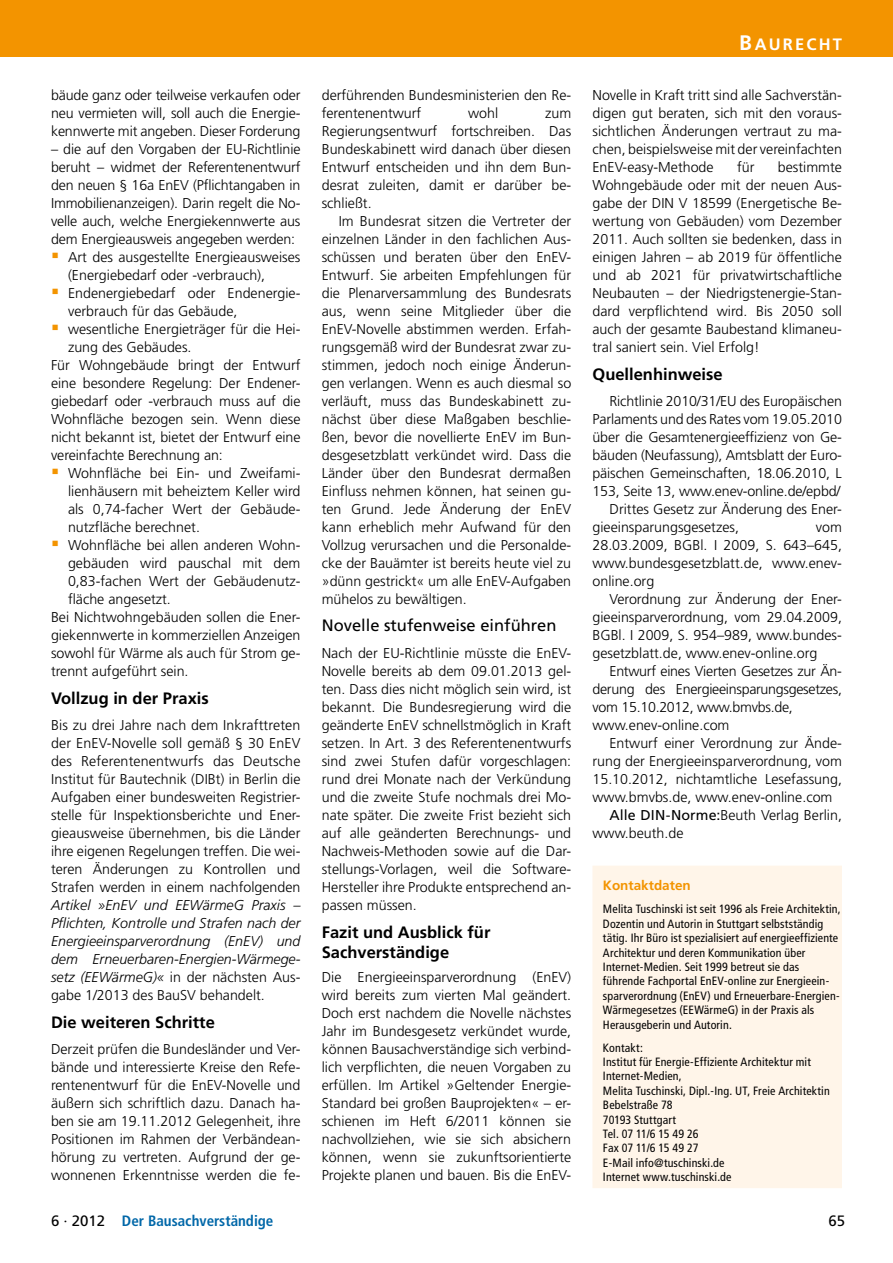
<style>
.page{position:relative;width:893px;height:1263px;background:#fff}
.page>*{position:absolute;margin:0;border:0;box-sizing:border-box;transform-origin:0 0}
.Überschrift_3_Spalte{font:700 16.5px/19.8px "Frutiger LT Std";color:#000}
.Überschrift_4_Spalte{font:16.5px "Frutiger LT Std";color:#000}
.t1{font:700 16.5px "Frutiger LT Std";letter-spacing:.13em;color:#fff}
.t2{font:700 condensed 15px "Frutiger LT Std";color:#0067a8}
.t3{font:15px "Frutiger LT Std";color:#000}
.Standard_Fließtext_O{font:300 14.25px/18px "Frutiger LT Std";color:#000;text-align:justify}
.Standard_Fließtext{font:300 14.25px/18px "Frutiger LT Std";color:#000;text-align:justify}
.Standard_Fließtext_A{font:300 14.25px/18px "Frutiger LT Std";color:#000}
.Kontaktdaten_Orange{font:700 13.5px "Frutiger LT Std";color:#f39400}
.Kontaktdaten_Text{font:condensed 12px/14.4px "Frutiger LT Std";letter-spacing:.01em;color:#000}
.s1{font-style:italic}
.s2{font-size:21px}
.s3{font-weight:400}
.s4{font-weight:400;font-stretch:normal;color:#000}
</style>
<div class="page">
<div style="left:0;top:0;width:893px;height:57px;background:#f39400"></div>
<div style="left:592px;top:865px;width:250px;height:323px;background:#fff5e9"></div>
<p class="Standard_Fließtext_O" style="left:51px;top:86px;width:251px">bäude ganz oder teilweise verkaufen oder neu vermieten will, soll auch die Energie&shy;kennwerte mit angeben. Dieser Forderung</p>
<p class="Standard_Fließtext_O" style="left:51px;top:140px;width:251px">– die auf den Vorgaben der EU-Richtlinie beruht – widmet der Referentenentwurf den neuen § 16a EnEV (Pflichtangaben in Immobilienanzeigen). Darin regelt die No&shy;velle auch, welche Energiekennwerte aus dem Energieausweis angegeben werden:</p>
<p class="Standard_Fließtext_A" style="left:68px;top:248px;width:234px">Art des ausgestellte Energieausweises (Energiebedarf oder -verbrauch),</p>
<p class="Standard_Fließtext_A" style="left:68px;top:284px;width:234px">Endenergiebedarf oder Endenergie&shy;verbrauch für das Gebäude,</p>
<p class="Standard_Fließtext_A" style="left:68px;top:320px;width:234px">wesentliche Energieträger für die Hei&shy;zung des Gebäudes.</p>
<p class="Standard_Fließtext_O" style="left:51px;top:356px;width:251px">Für Wohngebäude bringt der Entwurf eine besondere Regelung: Der Endener&shy;giebedarf oder -verbrauch muss auf die Wohnfläche bezogen sein. Wenn diese nicht bekannt ist, bietet der Entwurf eine vereinfachte Berechnung an:</p>
<p class="Standard_Fließtext_A" style="left:68px;top:464px;width:234px;text-align:justify">Wohnfläche bei Ein- und Zweifami&shy;lienhäusern mit beheiztem Keller wird als 0,74-facher Wert der Gebäude&shy;nutzfläche berechnet.</p>
<p class="Standard_Fließtext_A" style="left:68px;top:536px;width:234px;text-align:justify">Wohnfläche bei allen anderen Wohn&shy;gebäuden wird pauschal mit dem 0,83-fachen Wert der Gebäudenutz&shy;fläche angesetzt.</p>
<p class="Standard_Fließtext_O" style="left:51px;top:608px;width:251px">Bei Nichtwohngebäuden sollen die Ener&shy;giekennwerte in kommerziellen Anzeigen sowohl für Wärme als auch für Strom ge&shy;trennt aufgeführt sein.</p>
<p class="Überschrift_3_Spalte" style="left:51px;top:689px;width:159px">Vollzug in der Praxis</p>
<p class="Standard_Fließtext_O" style="left:51px;top:716px;width:251px">Bis zu drei Jahre nach dem Inkrafttreten der EnEV-Novelle soll gemäß § 30 EnEV des Referentenentwurfs das Deutsche Institut für Bautechnik (DIBt) in Berlin die Aufgaben einer bundesweiten Registrier&shy;stelle für Inspektionsberichte und Ener&shy;gieausweise übernehmen, bis die Länder ihre eigenen Regelungen treffen. Die wei&shy;teren Änderungen zu Kontrollen und Strafen werden in einem nachfolgenden <span class="s1">Artikel »EnEV und EEWärmeG Praxis – Pflichten, Kontrolle und Strafen nach der Energieeinsparverordnung (EnEV) und dem Erneuerbaren-Energien-Wärmege&shy;setz (EEWärmeG)«</span> in der nächsten Aus&shy;gabe 1/2013 des BauSV behandelt.</p>
<p class="Überschrift_3_Spalte" style="left:51px;top:1013px;width:165px">Die weiteren Schritte</p>
<p class="Standard_Fließtext_O" style="left:51px;top:1040px;width:251px">Derzeit prüfen die Bundesländer und Ver&shy;bände und interessierte Kreise den Refe&shy;rentenentwurf für die EnEV-Novelle und äußern sich schriftlich dazu. Danach ha&shy;ben sie am 19.11.2012 Gelegenheit, ihre Positionen im Rahmen der Verbändean&shy;hörung zu vertreten. Aufgrund der ge&shy;wonnenen Erkenntnisse werden die fe-</p>
<p class="Standard_Fließtext_O" style="left:322px;top:86px;width:251px">derführenden Bundesministerien den Re&shy;ferentenentwurf</p>
<p class="Standard_Fließtext_O" style="left:468px;top:104px;width:32px">wohl</p>
<p class="Standard_Fließtext_O" style="left:322px;top:104px;width:251px;text-indent:223px">zum Regierungsentwurf fortschreiben. Das Bundeskabinett wird danach über diesen Entwurf entscheiden und ihn dem Bun&shy;desrat zuleiten, damit er darüber be&shy;schließt.</p>
<p class="Standard_Fließtext" style="left:322px;top:212px;width:251px;text-indent:17px">Im Bundesrat sitzen die Vertreter der einzelnen Länder in den fachlichen Aus&shy;schüssen und beraten über den EnEV-Entwurf. Sie arbeiten Empfehlungen für die Plenarversammlung des Bundesrats aus, wenn seine Mitglieder über die EnEV-Novelle abstimmen werden. Erfah&shy;rungsgemäß wird der Bundesrat zwar zu&shy;stimmen, jedoch noch einige Änderun&shy;gen verlangen. Wenn es auch diesmal so verläuft, muss das Bundeskabinett zu&shy;nächst über diese Maßgaben beschlie&shy;ßen, bevor die novellierte EnEV im Bun&shy;desgesetzblatt verkündet wird. Dass die Länder über den Bundesrat dermaßen Einfluss nehmen können, hat seinen gu&shy;ten Grund. Jede Änderung der EnEV kann erheblich mehr Aufwand für den Vollzug verursachen und die Personalde&shy;cke der Bauämter ist bereits heute viel zu »dünn gestrickt« um alle EnEV-Aufgaben mühelos zu bewältigen.</p>
<p class="Überschrift_4_Spalte" style="left:322px;top:615px;width:236px">Novelle stufenweise einführen</p>
<p class="Standard_Fließtext_O" style="left:322px;top:644px;width:251px">Nach der EU-Richtlinie müsste die EnEV-Novelle bereits ab dem 09.01.2013 gel&shy;ten. Dass dies nicht möglich sein wird, ist bekannt. Die Bundesregierung wird die geänderte EnEV schnellstmöglich in Kraft setzen. In Art. 3 des Referentenentwurfs sind zwei Stufen dafür vorgeschlagen: rund drei Monate nach der Verkündung und die zweite Stufe nochmals drei Mo&shy;nate später. Die zweite Frist bezieht sich auf alle geänderten Berechnungs- und Nachweis-Methoden sowie auf die Dar&shy;stellungs-Vorlagen, weil die Software-Hersteller ihre Produkte entsprechend an&shy;passen müssen.</p>
<p class="Überschrift_3_Spalte" style="left:322px;top:923px;width:170px">Fazit und Ausblick für<br>Sachverständige</p>
<p class="Standard_Fließtext_O" style="left:322px;top:968px;width:251px">Die Energieeinsparverordnung (EnEV) wird bereits zum vierten Mal geändert.<br>Doch erst nachdem die Novelle nächstes Jahr im Bundesgesetz verkündet wurde, können Bausachverständige sich verbind&shy;lich verpflichten, die neuen Vorgaben zu erfüllen. Im Artikel »Geltender Energie-Standard bei großen Bauprojekten« – er&shy;schienen im Heft 6/2011 können sie nachvollziehen, wie sie sich absichern können, wenn sie zukunftsorientierte Projekte planen und bauen. Bis die EnEV-</p>
<p class="t1" style="left:739px;top:34px;width:104px"><span class="s2">B</span>AURECHT</p>
<p class="Standard_Fließtext_O" style="left:592px;top:86px;width:251px">Novelle in Kraft tritt sind alle Sachverstän&shy;digen gut beraten, sich mit den voraus&shy;sichtlichen Änderungen vertraut zu ma&shy;chen, beispielsweise mit der vereinfachten EnEV-easy-Methode</p>
<p class="Standard_Fließtext_O" style="left:737px;top:158px;width:19px">für</p>
<p class="Standard_Fließtext_O" style="left:592px;top:158px;width:251px;text-indent:185px">bestimmte Wohngebäude oder mit der neuen Aus&shy;gabe der DIN V 18599 (Energetische Be&shy;wertung von Gebäuden) vom Dezember 2011. Auch sollten sie bedenken, dass in einigen Jahren – ab 2019 für öffentliche und ab 2021 für privatwirtschaftliche Neubauten – der Niedrigstenergie-Stan&shy;dard verpflichtend wird. Bis 2050 soll auch der gesamte Baubestand klimaneu&shy;tral saniert sein. Viel Erfolg!</p>
<p class="Überschrift_3_Spalte" style="left:592px;top:365px;width:132px">Quellenhinweise</p>
<p class="Standard_Fließtext" style="left:592px;top:392px;width:251px;text-indent:17px">Richtlinie 2010/31/EU des Europäischen Parlaments und des Rates vom 19.05.2010 über die Gesamtenergieeffizienz von Ge&shy;bäuden (Neufassung), Amtsblatt der Euro&shy;päischen Gemeinschaften, 18.06.2010, L 153, Seite 13, www.enev-online.de/epbd/</p>
<p class="Standard_Fließtext" style="left:592px;top:500px;width:251px;text-indent:17px">Drittes Gesetz zur Änderung des Ener&shy;gieeinsparungsgesetzes,</p>
<p class="Standard_Fließtext" style="left:592px;top:518px;width:251px;text-indent:223px">vom 28.03.2009, BGBl. I 2009, S. 643–645, www.bundesgesetzblatt.de, www.enev&shy;online.org</p>
<p class="Standard_Fließtext" style="left:592px;top:590px;width:251px;text-indent:17px">Verordnung zur Änderung der Ener&shy;gieeinsparverordnung, vom 29.04.2009, BGBl. I 2009, S. 954–989, www.bundes&shy;gesetzblatt.de, www.enev-online.org</p>
<p class="Standard_Fließtext" style="left:592px;top:662px;width:251px;text-indent:17px">Entwurf eines Vierten Gesetzes zur Än&shy;derung des Energieeinsparungsgesetzes, vom 15.10.2012, www.bmvbs.de,</p>
<p class="Standard_Fließtext_O" style="left:592px;top:716px;width:138px">www.enev-online.com</p>
<p class="Standard_Fließtext" style="left:592px;top:734px;width:251px;text-indent:17px">Entwurf einer Verordnung zur Ände&shy;rung der Energieeinsparverordnung, vom 15.10.2012, nichtamtliche Lesefassung, www.bmvbs.de, www.enev-online.com</p>
<p class="Standard_Fließtext" style="left:592px;top:806px;width:251px;text-indent:17px"><span class="s3">Alle DIN-Norme:</span>Beuth Verlag Berlin, www.beuth.de</p>
<p class="Kontaktdaten_Orange" style="left:603px;top:878px;width:89px">Kontaktdaten</p>
<p class="Kontaktdaten_Text" style="left:603px;top:902px;width:239px">Melita Tuschinski ist seit 1996 als Freie Architektin, Dozentin und Autorin in Stuttgart selbstständig tätig. Ihr Büro ist spezialisiert auf energieeffiziente Architektur und deren Kommunikation über Internet-Medien. Seit 1999 betreut sie das führende Fachportal EnEV-online zur Energieein&shy;sparverordnung (EnEV) und Erneuerbare-Energien-Wärmegesetzes (EEWärmeG) in der Praxis als Herausgeberin und Autorin.</p>
<p class="Kontaktdaten_Text" style="left:603px;top:1040px;width:228px">Kontakt:<br>Institut für Energie-Effiziente Architektur mit<br>Internet-Medien,<br>Melita Tuschinski, Dipl.-Ing. UT, Freie Architektin<br>Bebelstraße 78<br>70193 Stuttgart<br>Tel. 07 11/6 15 49 26<br>Fax 07 11/6 15 49 27<br>E-Mail info@tuschinski.de<br>Internet www.tuschinski.de</p>
<p class="t2" style="left:51px;top:1211px;width:224px"><span class="s4">6 · 2012</span> Der Bausachverständige</p>
<p class="t3" style="left:828px;top:1211px;width:18px">65</p>
</div>
